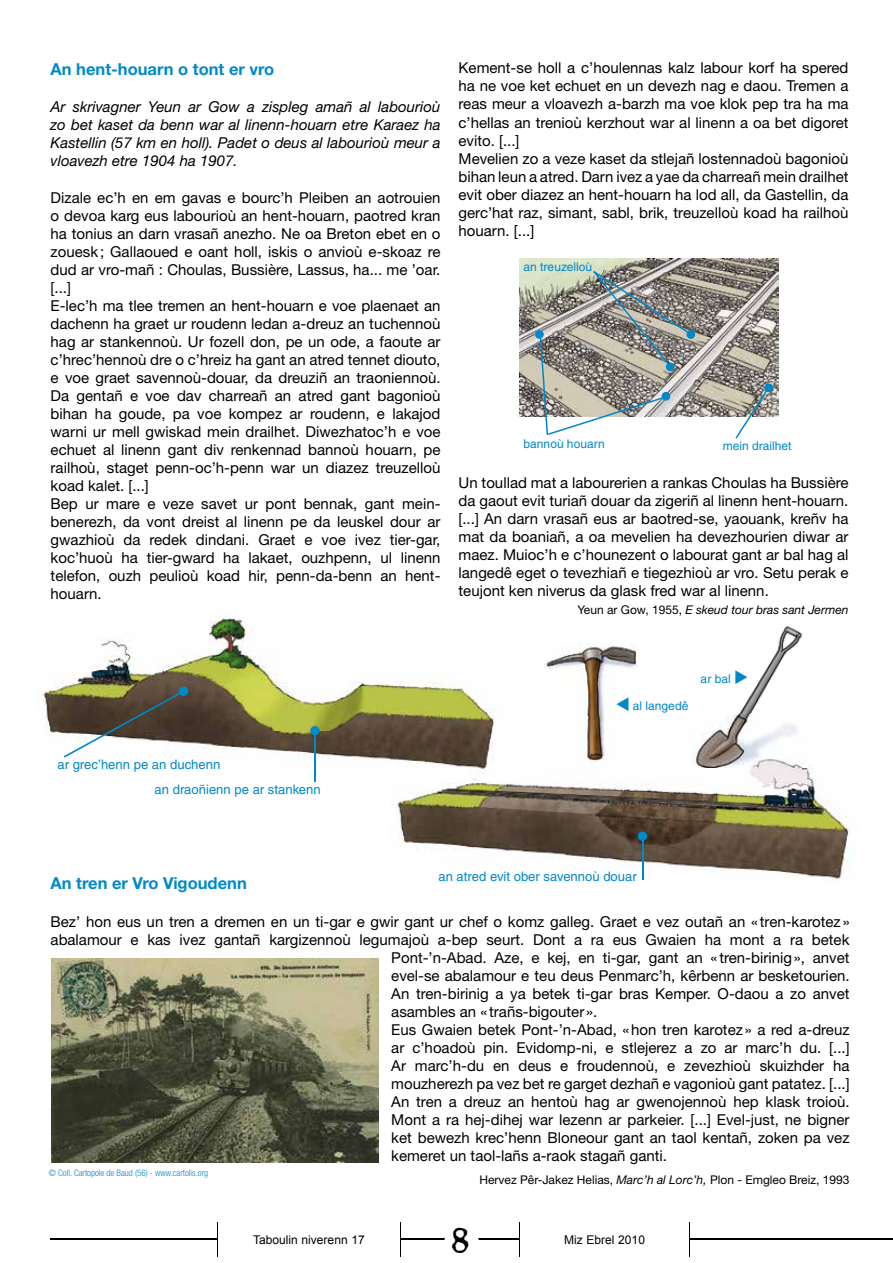
<style>
.page{position:relative;width:893px;height:1263px;background:#fff}
.page>*{position:absolute;margin:0;border:0;box-sizing:border-box;transform-origin:0 0}
.t1{font:33px "Attic";color:#000}
.t2{font:700 16.5px "Helvetica Neue";color:#0088c9}
.t3{font:15px/18px "Helvetica Neue";color:#000}
.t4{font:italic 15px/18px "Helvetica Neue";color:#000;text-align:justify}
.t5{font:13.05px/24.8px "Helvetica";color:#0088c9}
.t6{font:12px "Helvetica Neue";color:#000}
.t7{font:12px "Helvetica";color:#0088c9}
.t8{font:italic 12px "Helvetica Neue";color:#000}
.t9{font:12px "Arial";color:#000}
.t10{font:300 condensed 9px "Helvetica Neue";color:#0088c9}
.s1{font-style:normal}
.s2{font-style:italic}
</style>
<div class="page">
<img style="left:545px;top:644px;width:92px;height:118px">
<img style="left:702px;top:626px;width:101px;height:142px">
<img style="left:519px;top:259px;width:260px;height:158px">
<div style="left:764px;top:384px;width:9px;height:8px;background:#0088c9;border-radius:50%"></div>
<div style="left:686px;top:330px;width:9px;height:9px;background:#0088c9;border-radius:50%"></div>
<div style="left:535px;top:330px;width:9px;height:9px;background:#0088c9;border-radius:50%"></div>
<svg style="left:735px;top:388px;width:34px;height:51px"></svg>
<svg style="left:539px;top:271px;width:152px;height:164px;background:#a4a59f"></svg>
<img style="left:495px;top:714px;width:51px;height:140px">
<img style="left:598px;top:714px;width:104px;height:166px">
<img style="left:806px;top:765px;width:50px;height:117px">
<img style="left:396px;top:778px;width:99px;height:72px">
<img style="left:546px;top:762px;width:52px;height:97px">
<img style="left:702px;top:768px;width:104px;height:108px">
<img style="left:42px;top:618px;width:202px;height:139px">
<img style="left:244px;top:628px;width:258px;height:104px">
<img style="left:244px;top:732px;width:147px;height:28px">
<img style="left:391px;top:714px;width:113px;height:60px">
<div style="left:310px;top:726px;width:10px;height:9px;background:#0088c9;border-radius:50%"></div>
<div style="left:638px;top:831px;width:9px;height:10px;background:#0088c9;border-radius:50%"></div>
<div style="left:179px;top:686px;width:9px;height:10px;background:#0088c9;border-radius:50%"></div>
<svg style="left:64px;top:692px;width:118px;height:66px"></svg>
<hr style="left:314px;top:731px;width:2px;height:50px;background:#0088c9">
<hr style="left:642px;top:836px;width:1px;height:44px;background:#0088c9">
<img style="left:51px;top:959px;width:327px;height:203px">
<hr style="left:51px;top:1238px;width:842px;height:2px;background:#000">
<div style="left:218px;top:1222px;width:182px;height:34px;background:#fff"></div>
<div style="left:519px;top:1222px;width:171px;height:34px;background:#fff"></div>
<hr style="left:400px;top:1222px;width:1px;height:34px;background:#000">
<hr style="left:519px;top:1222px;width:1px;height:34px;background:#000">
<hr style="left:689px;top:1222px;width:1px;height:34px;background:#000">
<hr style="left:217px;top:1222px;width:1px;height:34px;background:#000">
<div style="left:444px;top:1235px;width:35px;height:8px;background:#fff;border-radius:50%"></div>
<p class="t2" style="left:51px;top:58px;width:225px">An hent-houarn o tont er vro</p>
<p class="t4" style="left:51px;top:98px;width:391px">Ar skrivagner Yeun ar Gow a zispleg amañ al labourioù zo bet kaset da benn war al linenn-houarn etre Karaez ha Kastellin (57 km en holl). Padet o deus al labourioù meur a vloavezh etre 1904 ha 1907.</p>
<p class="t3" style="left:51px;top:188px;width:391px">Dizale ec’h en em gavas e bourc’h Pleiben an aotrouien o devoa karg eus labourioù an hent-houarn, paotred kran ha tonius an darn vrasañ anezho. Ne oa Breton ebet en o zouesk ; Gallaoued e oant holl, iskis o anvioù e-skoaz re dud ar vro-mañ : Choulas, Bussière, Lassus, ha... me ’oar. [...]<br>E-lec’h ma tlee tremen an hent-houarn e voe plaenaet an dachenn ha graet ur roudenn ledan a-dreuz an tuchennoù hag ar stankennoù. Ur fozell don, pe un ode, a faoute ar c’hrec’hennoù dre o c’hreiz ha gant an atred tennet diouto, e voe graet savennoù-douar, da dreuziñ an traoniennoù.<br>Da gentañ e voe dav charreañ an atred gant bagonioù bihan ha goude, pa voe kompez ar roudenn, e lakajod warni ur mell gwiskad mein drailhet. Diwezhatoc’h e voe echuet al linenn gant div renkennad bannoù houarn, pe railhoù, staget penn-oc’h-penn war un diazez treuzelloù koad kalet. [...]<br>Bep ur mare e veze savet ur pont bennak, gant mein&shy;benerezh, da vont dreist al linenn pe da leuskel dour ar gwazhioù da redek dindani. Graet e voe ivez tier-gar, koc’huoù ha tier-gward ha lakaet, ouzhpenn, ul linenn telefon, ouzh peulioù koad hir, penn-da-benn an hent&shy;houarn.</p>
<p class="t3" style="left:459px;top:59px;width:391px">Kement-se holl a c’houlennas kalz labour korf ha spered ha ne voe ket echuet en un devezh nag e daou. Tremen a reas meur a vloavezh a-barzh ma voe klok pep tra ha ma c’hellas an trenioù kerzhout war al linenn a oa bet digoret evito. [...]<br>Mevelien zo a veze kaset da stlejañ lostennadoù bagonioù bihan leun a atred. Darn ivez a yae da charreañ mein drailhet evit ober diazez an hent-houarn ha lod all, da Gastellin, da gerc’hat raz, simant, sabl, brik, treuzelloù koad ha railhoù houarn. [...]</p>
<p class="t7" style="left:524px;top:259px;width:70px">an treuzelloù</p>
<p class="t7" style="left:524px;top:437px;width:83px">bannoù houarn</p>
<p class="t7" style="left:723px;top:439px;width:70px">mein drailhet</p>
<p class="t3" style="left:459px;top:473px;width:391px;text-align:justify">Un toullad mat a labourerien a rankas Choulas ha Bussière da gaout evit turiañ douar da zigeriñ al linenn hent-houarn. [...] An darn vrasañ eus ar baotred-se, yaouank, kreñv ha mat da boaniañ, a oa mevelien ha devezhourien diwar ar maez. Muioc’h e c’hounezent o labourat gant ar bal hag al langedê eget o tevezhiañ e tiegezhioù ar vro. Setu perak e teujont ken niverus da glask fred war al linenn.</p>
<p class="t8" style="left:577px;top:603px;width:272px"><span class="s1">Yeun ar Gow, 1955,</span> E skeud tour bras sant Jermen</p>
<p class="t5" style="left:155px;top:752px;width:168px;text-indent:-97px">ar grec’henn pe an duchenn<br>an draoñienn pe ar stankenn</p>
<p class="t7" style="left:615px;top:699px;width:74px">▼ al langedê</p>
<p class="t7" style="left:701px;top:671px;width:49px">ar bal ◆</p>
<p class="t5" style="left:438px;top:864px;width:200px">an atred evit ober savennoù douar</p>
<p class="t2" style="left:51px;top:873px;width:198px">An tren er Vro Vigoudenn</p>
<p class="t3" style="left:51px;top:912px;width:800px">Bez’ hon eus un tren a dremen en un ti-gar e gwir gant ur chef o komz galleg. Graet e vez outañ an « tren-karotez »</p>
<p class="t3" style="left:51px;top:930px;width:800px">abalamour e kas ivez gantañ kargizennoù legumajoù a-bep seurt. Dont a ra eus Gwaien ha mont a ra betek</p>
<p class="t3" style="left:391px;top:948px;width:460px">Pont-’n-Abad. Aze, e kej, en ti-gar, gant an « tren-birinig », anvet</p>
<p class="t3" style="left:391px;top:966px;width:460px">evel-se abalamour e teu deus Penmarc’h, kêrbenn ar besketourien.</p>
<p class="t3" style="left:391px;top:984px;width:460px">An tren-birinig a ya betek ti-gar bras Kemper. O-daou a zo anvet</p>
<p class="t3" style="left:391px;top:1002px;width:208px">asambles an « trañs-bigouter ».</p>
<p class="t3" style="left:391px;top:1020px;width:460px">Eus Gwaien betek Pont-’n-Abad, « hon tren karotez » a red a-dreuz</p>
<p class="t3" style="left:391px;top:1038px;width:460px">ar c’hoadoù pin. Evidomp-ni, e stlejerez a zo ar marc’h du. [...]</p>
<p class="t3" style="left:391px;top:1056px;width:460px">Ar marc’h-du en deus e froudennoù, e zevezhioù skuizhder ha</p>
<p class="t3" style="left:391px;top:1074px;width:460px">mouzherezh pa vez bet re garget dezhañ e vagonioù gant patatez. [...]</p>
<p class="t3" style="left:391px;top:1092px;width:460px">An tren a dreuz an hentoù hag ar gwenojennoù hep klask troioù.</p>
<p class="t3" style="left:391px;top:1110px;width:460px">Mont a ra hej-dihej war lezenn ar parkeier. [...] Evel-just, ne bigner</p>
<p class="t3" style="left:391px;top:1128px;width:460px">ket bewezh krec’henn Bloneour gant an taol kentañ, zoken pa vez</p>
<p class="t3" style="left:391px;top:1146px;width:277px">kemeret un taol-lañs a-raok stagañ ganti.</p>
<p class="t6" style="left:479px;top:1172px;width:372px">Hervez Pêr-Jakez Helias, <span class="s2">Marc’h al Lorc’h,</span> Plon - Emgleo Breiz, 1993</p>
<p class="t10" style="left:49px;top:1168px;width:161px">© Coll. Cartopole de Baud (56) - www.cartolis.org</p>
<p class="t9" style="left:253px;top:1233px;width:113px">Taboulin niverenn 17</p>
<h1 class="t1" style="left:451px;top:1217px;width:22px">8</h1>
<p class="t9" style="left:564px;top:1233px;width:82px">Miz Ebrel 2010</p>
</div>
